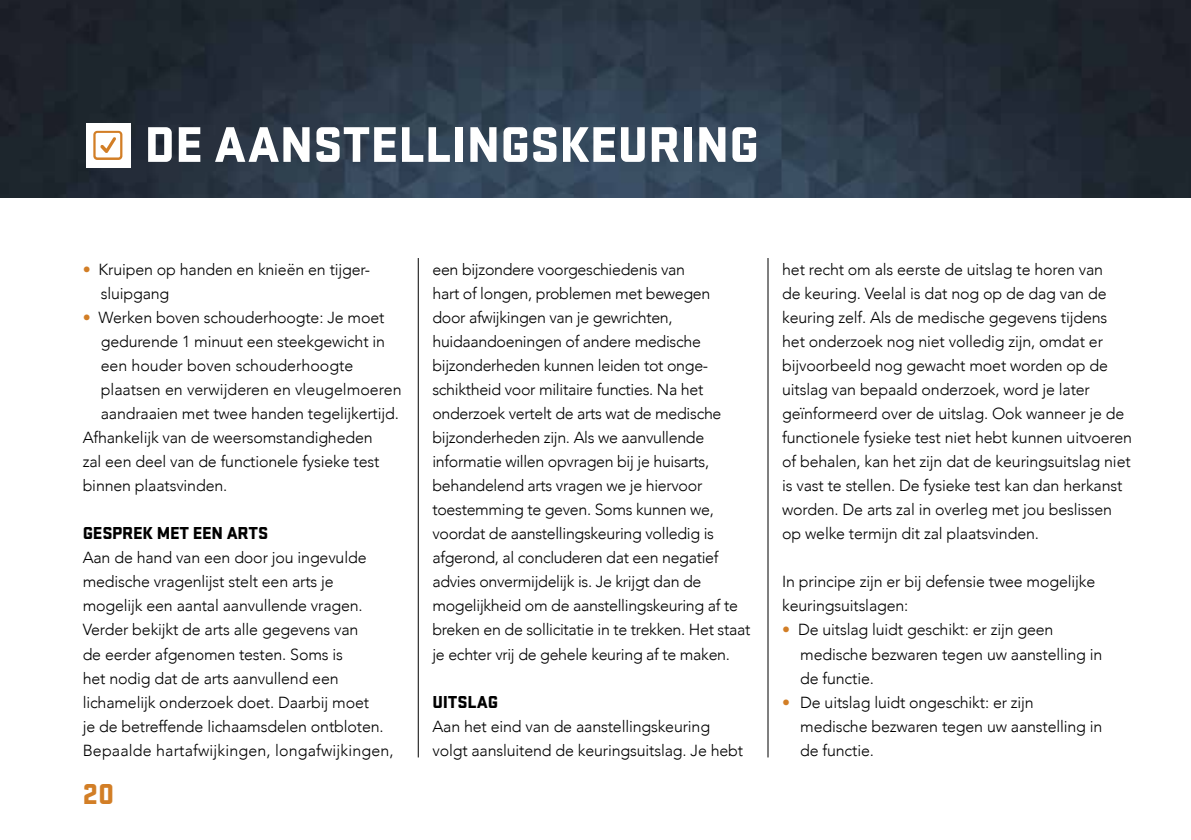
<style>
.page{position:relative;width:1191px;height:840px;background:#fff}
.page>*{position:absolute;margin:0;border:0;box-sizing:border-box;transform-origin:0 0}
.t1{font:900 52px "Stratum 1";color:#fff}
.t2{font:900 30px "Stratum 1";color:#d27e26}
.t3{font:900 18px "Stratum 1";letter-spacing:-.01em;color:#000}
.t4{font:300 16px/24px "Avenir";letter-spacing:-.01em;color:#000}
.s1{color:#d27e26}
</style>
<div class="page">
<hr style="left:418px;top:258px;width:1px;height:499px;background:#000">
<hr style="left:767px;top:258px;width:1px;height:499px;background:#000">
<img style="left:0;top:0;width:1191px;height:197px">
<div style="left:86px;top:123px;width:44px;height:44px;background:#fff"></div>
<svg style="left:93px;top:131px;width:29px;height:29px"></svg>
<h1 class="t1" style="left:144px;top:106px;width:616px">DE AANSTELLINGSKEURING</h1>
<p class="t4" style="left:101px;top:257px;width:271px;text-indent:-18px"><span class="s1">•</span> Kruipen op handen en knieën en tijger&shy;sluipgang</p>
<p class="t4" style="left:83px;top:305px;width:303px"><span class="s1">•</span> Werken boven schouderhoogte: Je moet</p>
<p class="t4" style="left:101px;top:329px;width:286px">gedurende 1 minuut een steekgewicht in</p>
<p class="t4" style="left:101px;top:353px;width:254px">een houder boven schouderhoogte</p>
<p class="t4" style="left:101px;top:377px;width:302px">plaatsen en verwijderen en vleugelmoeren</p>
<p class="t4" style="left:101px;top:401px;width:300px">aandraaien met twee handen tegelijkertijd.</p>
<p class="t4" style="left:83px;top:425px;width:291px">Afhankelijk van de weersomstandigheden</p>
<p class="t4" style="left:83px;top:449px;width:298px">zal een deel van de functionele fysieke test</p>
<p class="t4" style="left:83px;top:473px;width:146px">binnen plaatsvinden.</p>
<p class="t3" style="left:83px;top:520px;width:187px">GESPREK MET EEN ARTS</p>
<p class="t4" style="left:83px;top:545px;width:312px">Aan de hand van een door jou ingevulde medische vragenlijst stelt een arts je mogelijk een aantal aanvullende vragen.<br>Verder bekijkt de arts alle gegevens van<br>de eerder afgenomen testen. Soms is<br>het nodig dat de arts aanvullend een lichamelijk onderzoek doet. Daarbij moet<br>je de betreffende lichaamsdelen ontbloten.<br>Bepaalde hartafwijkingen, longafwijkingen,</p>
<h2 class="t2" style="left:83px;top:771px;width:33px">20</h2>
<p class="t4" style="left:432px;top:257px;width:319px">een bijzondere voorgeschiedenis van<br>hart of longen, problemen met bewegen<br>door afwijkingen van je gewrichten, huidaandoeningen of andere medische bijzonderheden kunnen leiden tot onge&shy;schiktheid voor militaire functies. Na het onderzoek vertelt de arts wat de medische bijzonderheden zijn. Als we aanvullende informatie willen opvragen bij je huisarts, behandelend arts vragen we je hiervoor toestemming te geven. Soms kunnen we, voordat de aanstellingskeuring volledig is afgerond, al concluderen dat een negatief advies onvermijdelijk is. Je krijgt dan de mogelijkheid om de aanstellingskeuring af te breken en de sollicitatie in te trekken. Het staat je echter vrij de gehele keuring af te maken.</p>
<p class="t3" style="left:432px;top:688px;width:67px">UITSLAG</p>
<p class="t4" style="left:432px;top:713px;width:312px">Aan het eind van de aanstellingskeuring volgt aansluitend de keuringsuitslag. Je hebt</p>
<p class="t4" style="left:782px;top:257px;width:351px">het recht om als eerste de uitslag te horen van<br>de keuring. Veelal is dat nog op de dag van de keuring zelf. Als de medische gegevens tijdens het onderzoek nog niet volledig zijn, omdat er bijvoorbeeld nog gewacht moet worden op de uitslag van bepaald onderzoek, word je later geïnformeerd over de uitslag. Ook wanneer je de functionele fysieke test niet hebt kunnen uitvoeren of behalen, kan het zijn dat de keuringsuitslag niet is vast te stellen. De fysieke test kan dan herkanst worden. De arts zal in overleg met jou beslissen op welke termijn dit zal plaatsvinden.</p>
<p class="t4" style="left:782px;top:569px;width:315px">In principe zijn er bij defensie twee mogelijke keuringsuitslagen:</p>
<p class="t4" style="left:800px;top:617px;width:304px;text-indent:-18px"><span class="s1">•</span> De uitslag luidt geschikt: er zijn geen medische bezwaren tegen uw aanstelling in de functie.</p>
<p class="t4" style="left:800px;top:689px;width:304px;text-indent:-18px"><span class="s1">•</span> De uitslag luidt ongeschikt: er zijn medische bezwaren tegen uw aanstelling in de functie.</p>
</div>
